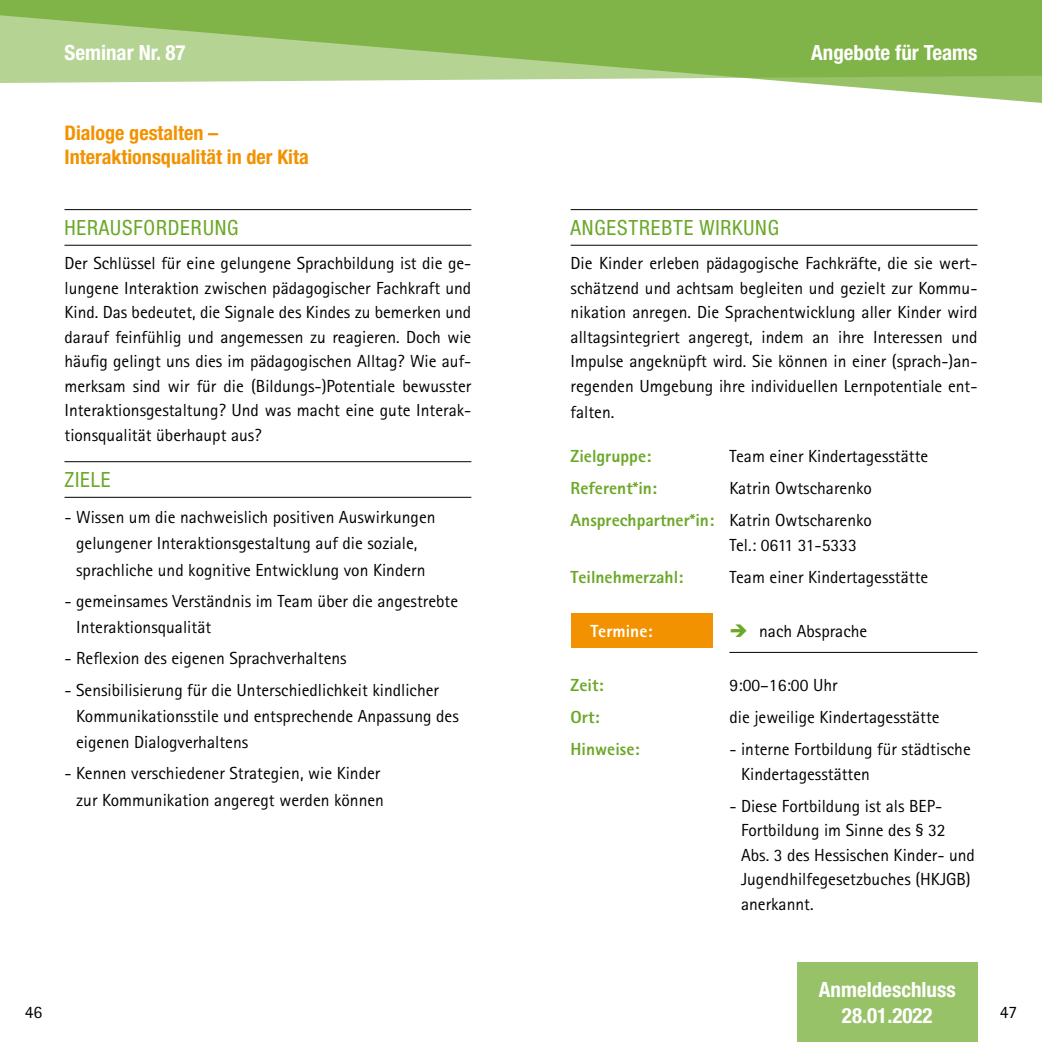
<style>
.page{position:relative;width:1042px;height:1042px;background:#fff}
.page>*{position:absolute;margin:0;border:0;box-sizing:border-box;transform-origin:0 0}
.t1{font:700 condensed 21px/26.2px "Helvetica Neue";color:#fff;text-align:center}
.t2{font:condensed 21px "Helvetica Neue";letter-spacing:.04em;color:#6ba828}
.t3{font:700 condensed 20.12px/24.5px "Helvetica Neue";color:#f39200}
.t4{font:17.5px/24.5px "Rotis Sans Serif";color:#000}
.t5{font:800 17.5px "Rotis Sans Serif";color:#6ba828}
.t6{font:800 17.5px "Rotis Sans Serif";color:#fff}
.s1{font-weight:800;color:#6ba828}
.s2{color:#6ba828}
</style>
<div class="page">
<svg style="left:0;top:0;width:1042px;height:103px;fill:#81b448"></svg>
<hr style="left:64px;top:209px;width:407px;height:1px;background:#000">
<hr style="left:64px;top:245px;width:407px;height:1px;background:#000">
<hr style="left:64px;top:461px;width:407px;height:1px;background:#000">
<hr style="left:64px;top:497px;width:407px;height:1px;background:#000">
<hr style="left:570px;top:209px;width:407px;height:1px;background:#000">
<hr style="left:570px;top:245px;width:407px;height:1px;background:#000">
<hr style="left:729px;top:652px;width:248px;height:1px;background:#000">
<div style="left:570px;top:613px;width:142px;height:34px;background:#f39200"></div>
<div style="left:797px;top:962px;width:180px;height:80px;background:#97c268"></div>
<p class="t1" style="left:64px;top:39px;width:123px">Seminar Nr. 87</p>
<p class="t3" style="left:64px;top:120px;width:246px">Dialoge gestalten –<br>Interaktionsqualität in der Kita</p>
<p class="t2" style="left:64px;top:215px;width:176px">HERAUSFORDERUNG</p>
<p class="t4" style="left:64px;top:251px;width:408px;text-align:justify">Der Schlüssel für eine gelungene Sprachbildung ist die ge&shy;lungene Interaktion zwischen pädagogischer Fachkraft und Kind. Das bedeutet, die Signale des Kindes zu bemerken und darauf feinfühlig und angemessen zu reagieren. Doch wie häufig gelingt uns dies im pädagogischen Alltag? Wie auf&shy;merksam sind wir für die (Bildungs-)Potentiale bewusster Interaktionsgestaltung? Und was macht eine gute Interak&shy;tionsqualität überhaupt aus?</p>
<p class="t2" style="left:64px;top:467px;width:48px">ZIELE</p>
<p class="t4" style="left:64px;top:504px;width:372px;line-height:26.2px;text-align:center">- Wissen um die nachweislich positiven Auswirkungen gelungener Interaktionsgestaltung auf die soziale, sprachliche und kognitive Entwicklung von Kindern</p>
<p class="t4" style="left:76px;top:588px;width:383px;line-height:26.2px;text-indent:-12px">- gemeinsames Verständnis im Team über die angestrebte<br>Interaktionsqualität</p>
<p class="t4" style="left:64px;top:646px;width:284px">- Reflexion des eigenen Sprachverhaltens</p>
<p class="t4" style="left:76px;top:676px;width:384px;line-height:26.2px;text-indent:-12px">- Sensibilisierung für die Unterschiedlichkeit kindlicher<br>Kommunikationsstile und entsprechende Anpassung des eigenen Dialogverhaltens</p>
<p class="t4" style="left:64px;top:760px;width:321px;line-height:26.2px;text-align:right">- Kennen verschiedener Strategien, wie Kinder zur Kommunikation angeregt werden können</p>
<p class="t4" style="left:25px;top:999px;width:19px">46</p>
<p class="t1" style="left:811px;top:39px;width:168px">Angebote für Teams</p>
<p class="t2" style="left:570px;top:215px;width:210px">ANGESTREBTE WIRKUNG</p>
<p class="t4" style="left:570px;top:251px;width:408px;text-align:justify">Die Kinder erleben pädagogische Fachkräfte, die sie wert&shy;schätzend und achtsam begleiten und gezielt zur Kommu&shy;nikation anregen. Die Sprachentwicklung aller Kinder wird alltagsintegriert angeregt, indem an ihre Interessen und Impulse angeknüpft wird. Sie können in einer (sprach-)an&shy;regenden Umgebung ihre individuellen Lernpotentiale ent-</p>
<p class="t4" style="left:570px;top:400px;width:45px">falten.</p>
<p class="t5" style="left:570px;top:445px;width:82px">Zielgruppe:</p>
<p class="t4" style="left:729px;top:444px;width:200px">Team einer Kindertagesstätte</p>
<p class="t5" style="left:570px;top:477px;width:88px">Referent*in:</p>
<p class="t4" style="left:570px;top:472px;width:303px;line-height:31.8px;text-align:right">Katrin Owtscharenko<br><span class="s1">Ansprechpartner*in:</span> Katrin Owtscharenko</p>
<p class="t4" style="left:729px;top:532px;width:129px">Tel.: 0611 31-5333</p>
<p class="t5" style="left:570px;top:566px;width:114px">Teilnehmerzahl:</p>
<p class="t4" style="left:729px;top:564px;width:200px">Team einer Kindertagesstätte</p>
<p class="t6" style="left:590px;top:620px;width:64px">Termine:</p>
<p class="t4" style="left:729px;top:619px;width:139px"><span class="s2">➔</span> nach Absprache</p>
<p class="t5" style="left:570px;top:674px;width:35px">Zeit:</p>
<p class="t4" style="left:729px;top:673px;width:110px">9:00–16:00 Uhr</p>
<p class="t5" style="left:570px;top:706px;width:31px">Ort:</p>
<p class="t4" style="left:729px;top:705px;width:212px">die jeweilige Kindertagesstätte</p>
<p class="t5" style="left:570px;top:738px;width:71px">Hinweise:</p>
<p class="t4" style="left:741px;top:737px;width:231px;text-indent:-12px">- interne Fortbildung für städtische<br>Kindertagesstätten</p>
<p class="t4" style="left:741px;top:793px;width:235px;text-indent:-12px">- Diese Fortbildung ist als BEP-<br>Fortbildung im Sinne des § 32<br>Abs. 3 des Hessischen Kinder- und<br>Jugendhilfegesetzbuches (HKJGB) anerkannt.</p>
<p class="t1" style="left:819px;top:976px;width:138px">Anmeldeschluss<br>28.01.2022</p>
<p class="t4" style="left:999px;top:999px;width:19px">47</p>
</div>
